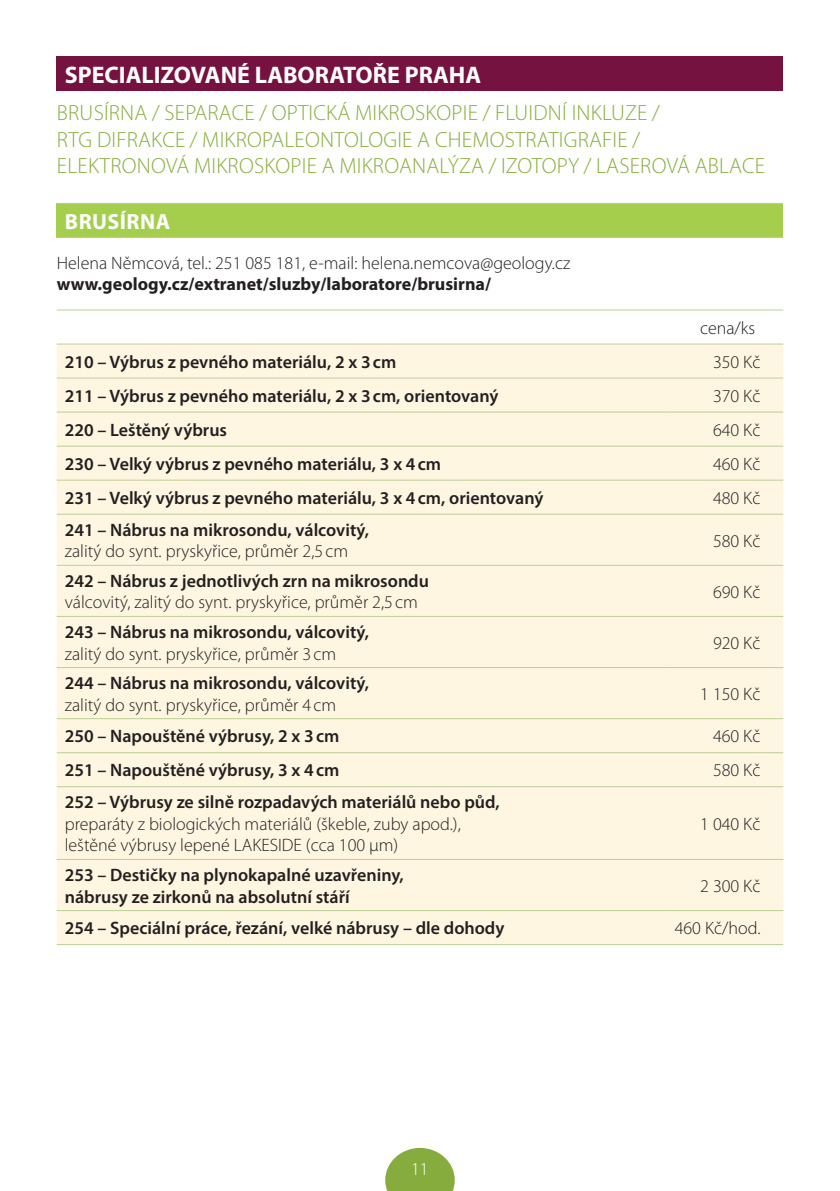
<style>
.page{position:relative;width:840px;height:1191px;background:#fff}
.page>*{position:absolute;margin:0;border:0;box-sizing:border-box;transform-origin:0 0}
.t1{font:700 24px "Myriad Pro";color:#fff}
.t2{font:300 22px/26.4px "Myriad Pro";letter-spacing:.01em;color:#87ac3e}
.t3{font:700 22px "Myriad Pro";letter-spacing:.02em;color:#fff}
.t4{font:600 18px/21.6px "Myriad Pro";color:#231f20}
.t5{font:300 18px/21.6px "Myriad Pro";color:#231f20}
.t6{font:700 18px "Myriad Pro";color:#231f20}
.t7{font:300 18px "Myriad Pro";color:#fff}
</style>
<div class="page">
<svg style="left:385px;top:1147px;width:69px;height:44px"></svg>
<div style="left:57px;top:57px;width:725px;height:34px;background:#751240"></div>
<div style="left:57px;top:203px;width:725px;height:34px;background:#a4ce4c"></div>
<hr style="left:57px;top:237px;width:725px;height:1px;background:#bccf96">
<hr style="left:57px;top:203px;width:725px;height:1px;background:#bccf96">
<div style="left:57px;top:344px;width:725px;height:600px;background:#fef6e1"></div>
<hr style="left:57px;top:309px;width:606px;height:1px;background:#bccf96">
<hr style="left:663px;top:309px;width:119px;height:1px;background:#bccf96">
<hr style="left:57px;top:343px;width:606px;height:1px;background:#bccf96">
<hr style="left:663px;top:343px;width:119px;height:1px;background:#bccf96">
<hr style="left:57px;top:377px;width:606px;height:1px;background:#bccf96">
<hr style="left:663px;top:377px;width:119px;height:1px;background:#bccf96">
<hr style="left:57px;top:411px;width:606px;height:1px;background:#bccf96">
<hr style="left:663px;top:411px;width:119px;height:1px;background:#bccf96">
<hr style="left:57px;top:445px;width:606px;height:1px;background:#bccf96">
<hr style="left:663px;top:445px;width:119px;height:1px;background:#bccf96">
<hr style="left:57px;top:479px;width:606px;height:1px;background:#bccf96">
<hr style="left:663px;top:479px;width:119px;height:1px;background:#bccf96">
<hr style="left:57px;top:514px;width:606px;height:1px;background:#bccf96">
<hr style="left:663px;top:514px;width:119px;height:1px;background:#bccf96">
<hr style="left:57px;top:565px;width:606px;height:1px;background:#bccf96">
<hr style="left:663px;top:565px;width:119px;height:1px;background:#bccf96">
<hr style="left:57px;top:616px;width:606px;height:1px;background:#bccf96">
<hr style="left:663px;top:616px;width:119px;height:1px;background:#bccf96">
<hr style="left:57px;top:667px;width:606px;height:1px;background:#bccf96">
<hr style="left:663px;top:667px;width:119px;height:1px;background:#bccf96">
<hr style="left:57px;top:718px;width:606px;height:1px;background:#bccf96">
<hr style="left:663px;top:718px;width:119px;height:1px;background:#bccf96">
<hr style="left:57px;top:752px;width:606px;height:1px;background:#bccf96">
<hr style="left:663px;top:752px;width:119px;height:1px;background:#bccf96">
<hr style="left:57px;top:786px;width:606px;height:1px;background:#bccf96">
<hr style="left:663px;top:786px;width:119px;height:1px;background:#bccf96">
<hr style="left:57px;top:859px;width:606px;height:1px;background:#bccf96">
<hr style="left:663px;top:859px;width:119px;height:1px;background:#bccf96">
<hr style="left:57px;top:910px;width:606px;height:1px;background:#bccf96">
<hr style="left:663px;top:910px;width:119px;height:1px;background:#bccf96">
<hr style="left:57px;top:944px;width:606px;height:1px;background:#bccf96">
<hr style="left:663px;top:944px;width:119px;height:1px;background:#bccf96">
<h1 class="t1" style="left:65px;top:59px;width:418px">SPECIALIZOVANÉ LABORATOŘE PRAHA</h1>
<p class="t2" style="left:57px;top:100px;width:709px">BRUSÍRNA / SEPARACE / OPTICKÁ MIKROSKOPIE / FLUIDNÍ INKLUZE /<br>RTG DIFRAKCE / MIKROPALEONTOLOGIE A CHEMOSTRATIGRAFIE /<br>ELEKTRONOVÁ MIKROSKOPIE A MIKROANALÝZA / IZOTOPY / LASEROVÁ ABLACE</p>
<p class="t3" style="left:65px;top:207px;width:107px">BRUSÍRNA</p>
<p class="t5" style="left:57px;top:252px;width:515px">Helena Němcová, tel.: 251 085 181, e-mail: helena.nemcova@geology.cz</p>
<p class="t6" style="left:57px;top:272px;width:435px">www.geology.cz/extranet/sluzby/laboratore/brusirna/</p>
<p class="t5" style="left:699px;top:317px;width:57px">cena/ks</p>
<p class="t4" style="left:65px;top:350px;width:333px">210 – Výbrus z pevného materiálu, 2 x 3cm</p>
<p class="t5" style="left:712px;top:351px;width:49px">350 Kč</p>
<p class="t4" style="left:65px;top:384px;width:435px">211 – Výbrus z pevného materiálu, 2 x 3cm, orientovaný</p>
<p class="t5" style="left:712px;top:385px;width:49px">370 Kč</p>
<p class="t4" style="left:65px;top:418px;width:164px">220 – Leštěný výbrus</p>
<p class="t5" style="left:712px;top:419px;width:49px">640 Kč</p>
<p class="t4" style="left:65px;top:452px;width:378px">230 – Velký výbrus z pevného materiálu, 3 x 4cm</p>
<p class="t5" style="left:712px;top:453px;width:49px">460 Kč</p>
<p class="t4" style="left:65px;top:486px;width:480px">231 – Velký výbrus z pevného materiálu, 3 x 4cm, orientovaný</p>
<p class="t5" style="left:712px;top:487px;width:49px">480 Kč</p>
<p class="t4" style="left:65px;top:518px;width:305px">241 – Nábrus na mikrosondu, válcovitý,</p>
<p class="t5" style="left:65px;top:541px;width:285px">zalitý do synt. pryskyřice, průměr 2,5 cm</p>
<p class="t5" style="left:712px;top:530px;width:49px">580 Kč</p>
<p class="t4" style="left:65px;top:569px;width:365px">242 – Nábrus z jednotlivých zrn na mikrosondu</p>
<p class="t5" style="left:65px;top:592px;width:354px">válcovitý, zalitý do synt. pryskyřice, průměr 2,5 cm</p>
<p class="t4" style="left:65px;top:620px;width:305px">243 – Nábrus na mikrosondu, válcovitý,</p>
<p class="t5" style="left:65px;top:643px;width:273px">zalitý do synt. pryskyřice, průměr 3 cm</p>
<p class="t4" style="left:65px;top:672px;width:305px">244 – Nábrus na mikrosondu, válcovitý,</p>
<p class="t5" style="left:65px;top:694px;width:273px">zalitý do synt. pryskyřice, průměr 4 cm</p>
<p class="t5" style="left:712px;top:581px;width:49px">690 Kč</p>
<p class="t5" style="left:712px;top:632px;width:49px">920 Kč</p>
<p class="t5" style="left:699px;top:683px;width:62px">1 150 Kč</p>
<p class="t4" style="left:65px;top:725px;width:276px">250 – Napouštěné výbrusy, 2 x 3cm</p>
<p class="t5" style="left:712px;top:726px;width:49px">460 Kč</p>
<p class="t4" style="left:65px;top:759px;width:276px">251 – Napouštěné výbrusy, 3 x 4cm</p>
<p class="t5" style="left:712px;top:760px;width:49px">580 Kč</p>
<p class="t4" style="left:65px;top:791px;width:436px">252 – Výbrusy ze silně rozpadavých materiálů nebo půd,</p>
<p class="t5" style="left:65px;top:813px;width:397px">preparáty z biologických materiálů (škeble, zuby apod.), leštěné výbrusy lepené LAKESIDE (cca 100 µm)</p>
<p class="t5" style="left:699px;top:813px;width:62px">1 040 Kč</p>
<p class="t4" style="left:65px;top:863px;width:340px">253 – Destičky na plynokapalné uzavřeniny, nábrusy ze zirkonů na absolutní stáří</p>
<p class="t5" style="left:699px;top:875px;width:62px">2 300 Kč</p>
<p class="t4" style="left:65px;top:917px;width:441px">254 – Speciální práce, řezání, velké nábrusy – dle dohody</p>
<p class="t5" style="left:674px;top:918px;width:87px">460 Kč/hod.</p>
<p class="t7" style="left:411px;top:1159px;width:19px">11</p>
</div>
